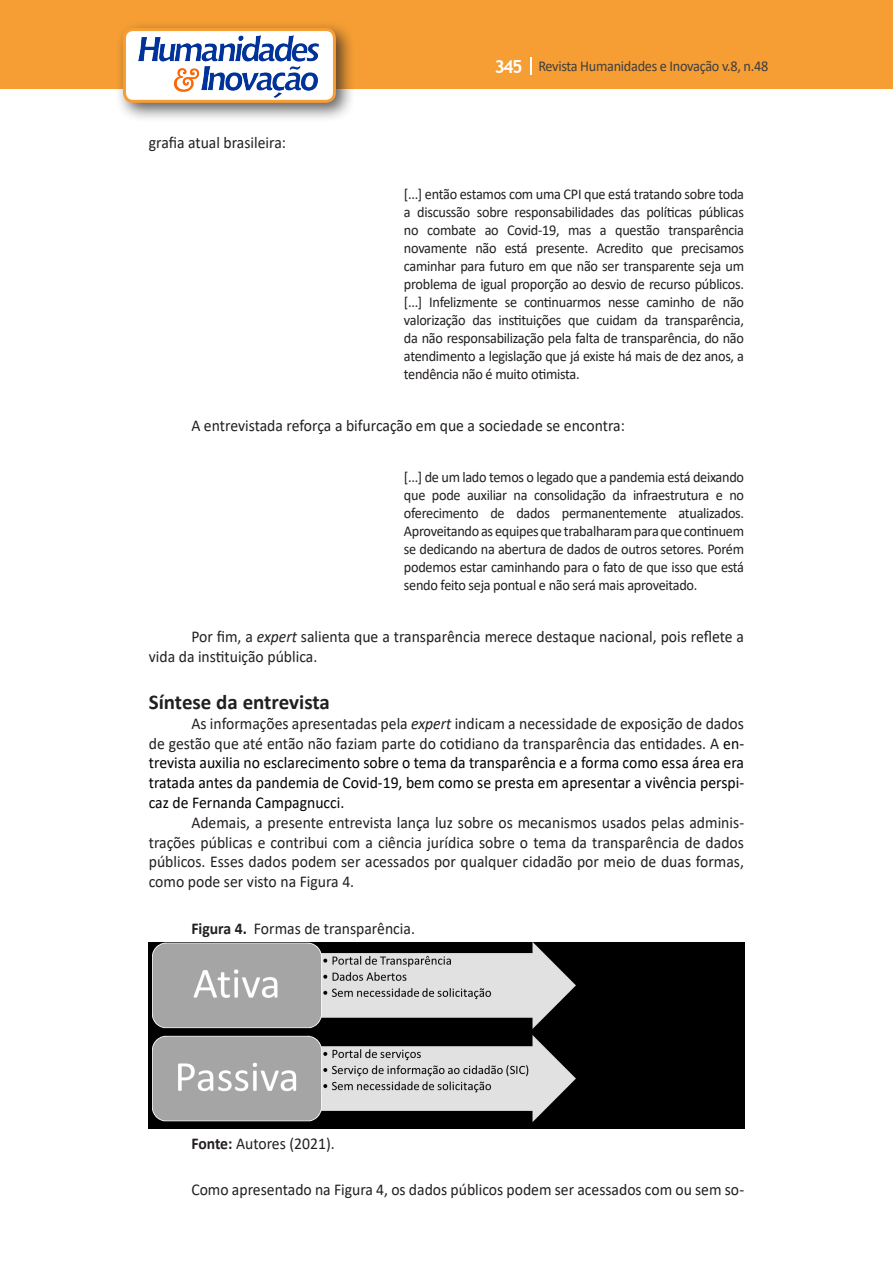
<style>
.page{position:relative;width:893px;height:1263px;background:#fff}
.page>*{position:absolute;margin:0;border:0;box-sizing:border-box;transform-origin:0 0}
.Titulo_2{font:700 21px "Calibri";color:#231f20}
.Texto{font:16.5px/19.8px "Calibri";color:#231f20;scale:.95 1}
.Texto-2{font:16.5px/19.8px "Calibri";color:#000;text-align:justify;scale:.95 1}
.citacao{font:15px/18px "Calibri";letter-spacing:-.02em;color:#231f20;text-align:justify;scale:.95 1}
.t1{font:15px "Calibri";letter-spacing:-.02em;color:#3e3e3f;scale:.95 1}
.s1{font-family:"Trebuchet MS";font-weight:700;font-size:18px;color:#fff}
.s2{font-style:italic}
.s3{color:#231f20}
.s4{font-style:italic;color:#231f20}
.s5{font-weight:700}
</style>
<div class="page">
<div style="left:0;top:0;width:893px;height:88px;background:#f69e34"></div>
<svg style="left:530px;top:57px;width:2px;height:18px"></svg>
<div style="left:115px;top:20px;width:241px;height:103px;background:#231f20;opacity:.75"></div>
<div style="left:125px;top:30px;width:209px;height:71px;background:#fff;border-radius:9px"></div>
<img style="left:138px;top:35px;width:181px;height:62px">
<div style="left:123px;top:28px;width:213px;height:75px;border:3px solid #f69e34;border-radius:9px"></div>
<img style="left:149px;top:943px;width:595px;height:186px">
<p class="Texto" style="left:149px;top:133px;width:146px">grafia atual brasileira:</p>
<p class="t1" style="left:495px;top:56px;width:290px"><span class="s1">345</span> Revista Humanidades e Inovação v.8, n.48</p>
<p class="citacao" style="left:404px;top:185px;width:360px">[...] então estamos com uma CPI que está tratando sobre toda a discussão sobre responsabilidades das políticas públicas no combate ao Covid-19, mas a questão transparência novamente não está presente. Acredito que precisamos caminhar para futuro em que não ser transparente seja um problema de igual proporção ao desvio de recurso públicos. [...] Infelizmente se continuarmos nesse caminho de não valorização das instituições que cuidam da transparência, da não responsabilização pela falta de transparência, do não atendimento a legislação que já existe há mais de dez anos, a tendência não é muito otimista.</p>
<p class="Texto" style="left:191px;top:416px;width:458px">A entrevistada reforça a bifurcação em que a sociedade se encontra:</p>
<p class="citacao" style="left:404px;top:468px;width:360px">[...] de um lado temos o legado que a pandemia está deixando que pode auxiliar na consolidação da infraestrutura e no oferecimento de dados permanentemente atualizados.<br>Aproveitando as equipes que trabalharam para que continuem se dedicando na abertura de dados de outros setores. Porém podemos estar caminhando para o fato de que isso que está sendo feito seja pontual e não será mais aproveitado.</p>
<p class="Texto" style="left:149px;top:626px;width:628px;text-indent:43px">Por fim, a <span class="s2">expert</span> salienta que a transparência merece destaque nacional, pois reflete a vida da instituição pública.</p>
<p class="Titulo_2" style="left:149px;top:687px;width:183px">Síntese da entrevista</p>
<p class="Texto-2" style="left:149px;top:713px;width:628px;text-indent:43px"><span class="s3">As informações apresentadas pela</span> <span class="s4">expert</span> <span class="s3">indicam a necessidade de exposição de dados de gestão que até então não faziam parte do cotidiano da transparência das entidades. A</span> en&shy;trevista auxilia no esclarecimento sobre o tema da transparência e a forma como essa área era tratada antes da pandemia de Covid-19, bem como se presta em apresentar a vivência perspi&shy;caz de Fernanda Campagnucci.</p>
<p class="Texto" style="left:149px;top:812px;width:628px;text-align:justify;text-indent:43px">Ademais, a presente entrevista lança luz sobre os mecanismos usados pelas adminis&shy;trações públicas e contribui com a ciência jurídica sobre o tema da transparência de dados públicos. Esses dados podem ser acessados por qualquer cidadão por meio de duas formas, como pode ser visto na Figura 4.</p>
<p class="Texto" style="left:191px;top:918px;width:237px"><span class="s5">Figura 4.</span> Formas de transparência.</p>
<p class="Texto" style="left:191px;top:1133px;width:152px"><span class="s5">Fonte:</span> Autores (2021).</p>
<p class="Texto" style="left:191px;top:1179px;width:583px">Como apresentado na Figura 4, os dados públicos podem ser acessados com ou sem so-</p>
</div>
